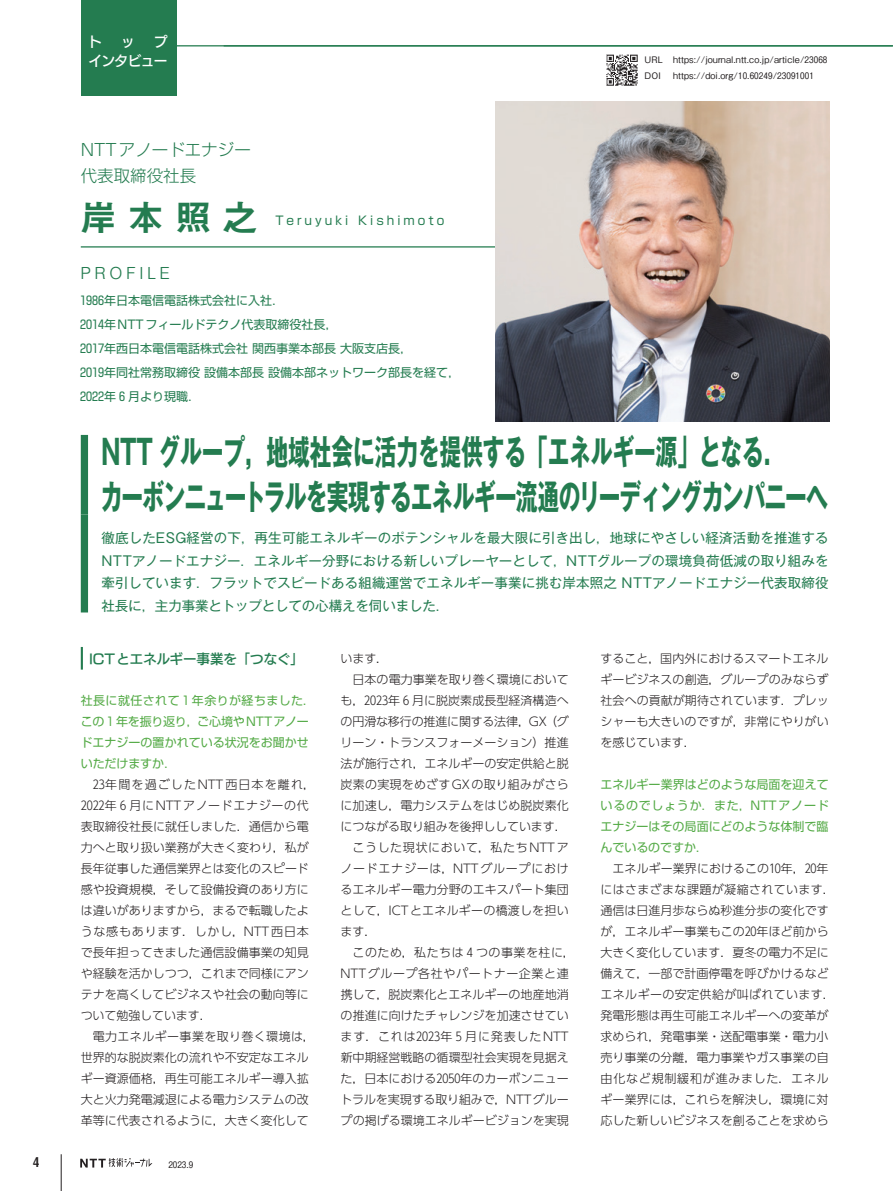
<style>
.page{position:relative;width:893px;height:1191px;background:#fff}
.page>*{position:absolute;margin:0;border:0;box-sizing:border-box;transform-origin:0 0}
.t1{font:36px "Midashi Go Pr 6 MB31";color:#247c50}
.t2{font:700 34.5px/45px "Gothic MB101 Pr 6";letter-spacing:-.025em;color:#247c50;scale:.63 1}
.t3{font:300 18px "Nimbus San";letter-spacing:.2em;color:#247c50}
.t4{font:300 16.5px/25.5px "Shin Go Pr 6";color:#247c50}
.t5{font:13.95px/19.5px "New Rodin Pro DB";letter-spacing:-.045em;color:#fff;text-align:right}
.t6{font:13.5px/22.5px "Gothic MB101 Pr 6";letter-spacing:-.005em;color:#247c50;text-align:justify}
.t7{font:13.5px "New Rodin Pro DB";letter-spacing:-.01em;color:#247c50}
.t8{font:13.5px "Midashi Go Pro MB31";color:#231f20}
.t9{font:300 12px/21px "UD Shin Go Pr 6";color:#231f20}
.t10{font:12px/21px "Shin Go Pr 5";color:#54aa46}
.t11{font:12px/24px "Shin Go Pr 6";color:#247c50}
.t12{font:300 12px "UD Shin Go Pr 6";letter-spacing:.02em;color:#231f20}
.t13{font:300 12px "UD Shin Go Pr 6";letter-spacing:.065em;color:#231f20}
.t14{font:300 12px "UD Shin Go Pr 6";letter-spacing:.06em;color:#231f20}
.t15{font:300 12px "UD Shin Go Pr 6";letter-spacing:.05em;color:#231f20}
.t16{font:300 12px "UD Shin Go Pr 6";letter-spacing:.055em;color:#231f20}
.t17{font:300 12px "UD Shin Go Pr 6";letter-spacing:.04em;color:#231f20}
.t18{font:12px "Shin Go Pr 6";letter-spacing:.25em;color:#247c50}
.t19{font:500 9px/16.5px "Gothic BBB Pro";letter-spacing:.01em;color:#231f20}
</style>
<div class="page">
<hr style="left:81px;top:647px;width:2px;height:22px;background:#247c50">
<img style="left:606px;top:54px;width:32px;height:32px">
<div style="left:81px;top:435px;width:7px;height:79px;background:#247c50"></div>
<div style="left:81px;top:514px;width:7px;height:98px;background:#247c50"></div>
<hr style="left:81px;top:246px;width:421px;height:1px;background:#247c50">
<img style="left:495px;top:101px;width:334px;height:321px">
<hr style="left:175px;top:45px;width:718px;height:1px;background:#247c50">
<div style="left:81px;top:0;width:95px;height:96px;background:#247c50"></div>
<svg style="left:80px;top:1158px;width:72px;height:9px"></svg>
<hr style="left:61px;top:1154px;width:1px;height:37px;background:#231f20">
<p class="t5" style="left:88px;top:30px;width:81px">プ<br>インタビュー</p>
<p class="t5" style="left:88px;top:30px;width:15px">ト</p>
<p class="t5" style="left:121px;top:30px;width:15px">ッ</p>
<h3 class="t4" style="left:81px;top:136px;width:172px">NTTアノードエナジー代表取締役社長</h3>
<h1 class="t1" style="left:81px;top:188px;width:179px">岸本照之</h1>
<h3 class="t3" style="left:80px;top:263px;width:91px">PROFILE</h3>
<p class="t18" style="left:275px;top:210px;width:171px">Teruyuki Kishimoto</p>
<p class="t11" style="left:80px;top:288px;width:381px">1986年日本電信電話株式会社に入社．<br>2014年NTTフィールドテクノ代表取締役社長，<br>2017年西日本電信電話株式会社 関西事業本部長 大阪支店長，<br>2019年同社常務取締役 設備本部長 設備本部ネットワーク部長を経て，<br>2022年 6 月より現職．</p>
<p class="t19" style="left:645px;top:50px;width:184px">URL https://journal.ntt.co.jp/article/23068<br>DOI</p>
<p class="t19" style="left:673px;top:66px;width:142px">https://doi.org/10.60249/23091001</p>
<h2 class="t2" style="left:101px;top:429px;width:1156px">NTT グループ，地域社会に活力を提供する「エネルギー源」となる．<br>カーボンニュートラルを実現するエネルギー流通のリーディングカンパニーへ</h2>
<p class="t6" style="left:101px;top:526px;width:729px">徹底したESG経営の下，再生可能エネルギーのポテンシャルを最大限に引き出し，地球にやさしい経済活動を推進するNTTアノードエナジー．エネルギー分野における新しいプレーヤーとして，NTTグループの環境負荷低減の取り組みを牽引しています．フラットでスピードある組織運営でエネルギー事業に挑む岸本照之 NTTアノードエナジー代表取締役社長に，主力事業とトップとしての心構えを伺いました．</p>
<p class="t7" style="left:89px;top:647px;width:216px">ICTとエネルギー事業を「つなぐ」</p>
<p class="t10" style="left:81px;top:688px;width:236px">社長に就任されて 1 年余りが経ちました．この 1 年を振り返り，ご心境やNTTアノードエナジーの置かれている状況をお聞かせいただけますか．</p>
<p class="t9" style="left:81px;top:773px;width:236px;text-indent:12px">23年間を過ごしたNTT西日本を離れ，<br>2022年 6 月にNTTアノードエナジーの代表取締役社長に就任しました．通信から電力へと取り扱い業務が大きく変わり，私が長年従事した通信業界とは変化のスピード感や投資規模，そして設備投資のあり方には違いがありますから，まるで転職したような感もあります．しかし，NTT西日本で長年担ってきました通信設備事業の知見や経験を活かしつつ，これまで同様にアンテナを高くしてビジネスや社会の動向等について勉強しています．</p>
<p class="t9" style="left:81px;top:1025px;width:236px;text-indent:12px">電力エネルギー事業を取り巻く環境は，世界的な脱炭素化の流れや不安定なエネルギー資源価格，再生可能エネルギー導入拡大と火力発電減退による電力システムの改革等に代表されるように，大きく変化して</p>
<p class="t8" style="left:33px;top:1151px;width:8px">4</p>
<p class="t19" style="left:168px;top:1154px;width:26px">2023.9</p>
<p class="t9" style="left:341px;top:647px;width:49px">います．</p>
<p class="t9" style="left:353px;top:668px;width:218px">日本の電力事業を取り巻く環境において</p>
<p class="t9" style="left:341px;top:689px;width:230px">も，2023年 6 月に脱炭素成長型経済構造へ</p>
<p class="t9" style="left:341px;top:710px;width:230px">の円滑な移行の推進に関する法律，GX（グ</p>
<p class="t9" style="left:341px;top:731px;width:230px">リーン・トランスフォーメーション）推進</p>
<p class="t9" style="left:341px;top:752px;width:230px">法が施行され，エネルギーの安定供給と脱</p>
<p class="t12" style="left:341px;top:774px;width:230px">炭素の実現をめざすGXの取り組みがさら</p>
<p class="t9" style="left:341px;top:794px;width:230px">に加速し，電力システムをはじめ脱炭素化</p>
<p class="t9" style="left:341px;top:815px;width:228px">につながる取り組みを後押ししています．</p>
<p class="t16" style="left:353px;top:837px;width:218px">こうした現状において，私たちNTTア</p>
<p class="t14" style="left:341px;top:858px;width:230px">ノードエナジーは，NTTグループにおけ</p>
<p class="t9" style="left:341px;top:878px;width:230px">るエネルギー電力分野のエキスパート集団</p>
<p class="t12" style="left:341px;top:900px;width:230px">として，ICTとエネルギーの橋渡しを担い</p>
<p class="t9" style="left:341px;top:920px;width:37px">ます．</p>
<p class="t17" style="left:353px;top:942px;width:224px">このため，私たちは 4 つの事業を柱に，</p>
<p class="t15" style="left:341px;top:963px;width:230px">NTTグループ各社やパートナー企業と連</p>
<p class="t9" style="left:341px;top:983px;width:230px">携して，脱炭素化とエネルギーの地産地消</p>
<p class="t9" style="left:341px;top:1004px;width:230px">の推進に向けたチャレンジを加速させてい</p>
<p class="t13" style="left:341px;top:1026px;width:230px">ます．これは2023年 5 月に発表したNTT</p>
<p class="t9" style="left:341px;top:1046px;width:230px">新中期経営戦略の循環型社会実現を見据え</p>
<p class="t9" style="left:341px;top:1067px;width:230px">た，日本における2050年のカーボンニュー</p>
<p class="t9" style="left:340px;top:1088px;width:230px">トラルを実現する取り組みで，NTTグルー</p>
<p class="t9" style="left:341px;top:1109px;width:230px">プの掲げる環境エネルギービジョンを実現</p>
<p class="t9" style="left:600px;top:647px;width:230px;text-align:justify">すること，国内外におけるスマートエネルギービジネスの創造，グループのみならず社会への貢献が期待されています．プレッシャーも大きいのですが，非常にやりがいを感じています．</p>
<p class="t10" style="left:601px;top:772px;width:230px;text-align:justify">エネルギー業界はどのような局面を迎えているのでしょうか．また，NTTアノードエナジーはその局面にどのような体制で臨んでいるのですか．</p>
<p class="t9" style="left:600px;top:857px;width:236px;text-align:center">エネルギー業界におけるこの10年，20年<br>にはさまざまな課題が凝縮されています．通信は日進月歩ならぬ秒進分歩の変化ですが，エネルギー事業もこの20年ほど前から大きく変化しています．夏冬の電力不足に備えて，一部で計画停電を呼びかけるなどエネルギーの安定供給が叫ばれています．発電形態は再生可能エネルギーへの変革が求められ，発電事業・送配電事業・電力小売り事業の分離，電力事業やガス事業の自由化など規制緩和が進みました．エネルギー業界には，これらを解決し，環境に対応した新しいビジネスを創ることを求めら</p>
</div>
